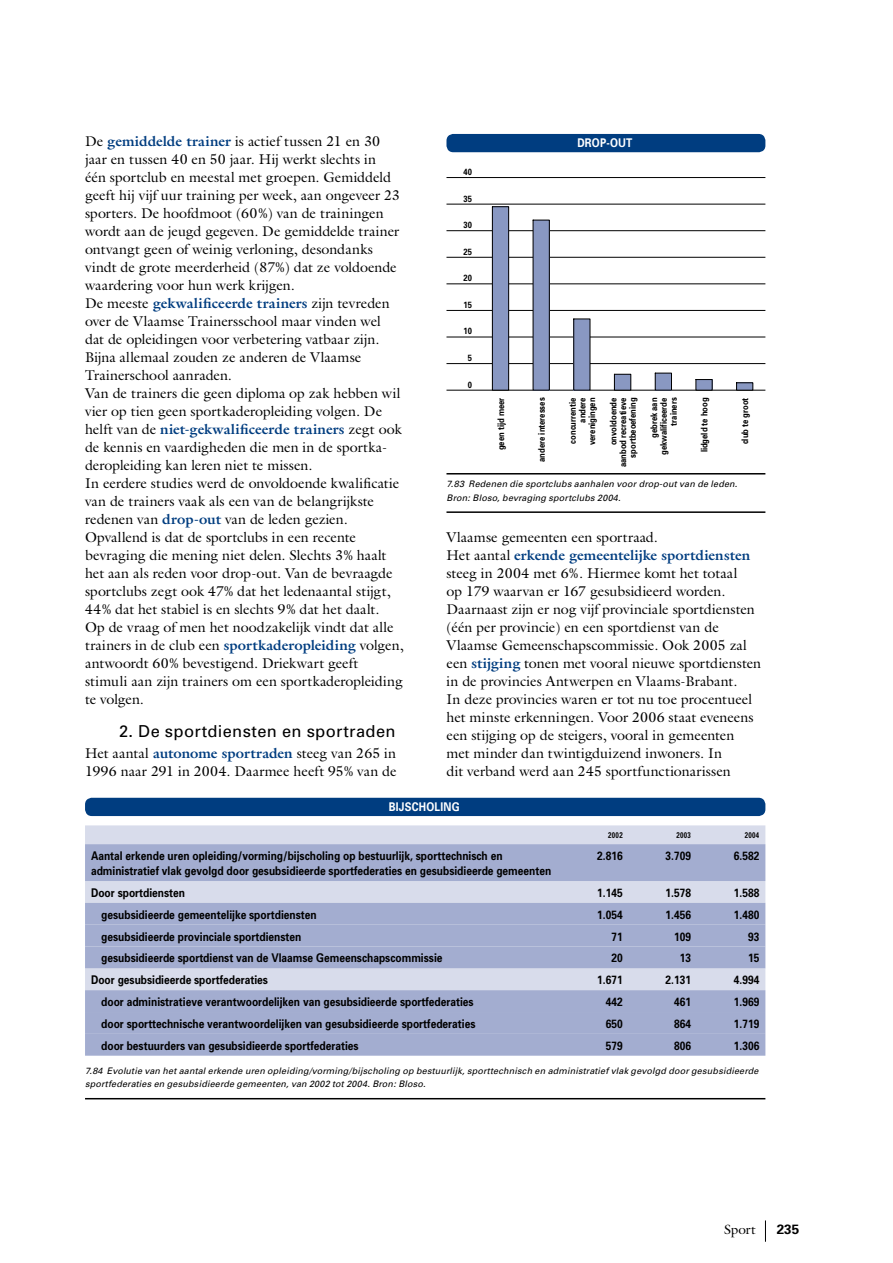
<style>
.page{position:relative;width:893px;height:1263px;background:#fff}
.page>*{position:absolute;margin:0;border:0;box-sizing:border-box;transform-origin:0 0}
.t1{font:16.5px "Univers";letter-spacing:.02em;color:#000}
.t2{font:14.25px/18px "Galliard";letter-spacing:-.005em;color:#000}
.t3{font:13.5px "Galliard";color:#000}
.t4{font:700 13.5px "Univers";color:#000}
.t5{font:700 12px/15px "Univers";color:#000;scale:.85 1}
.t6{font:700 12px "Univers";letter-spacing:.02em;color:#fff;scale:.85 1}
.t7{font:italic 9px/13.5px "Univers";letter-spacing:.02em;color:#000}
.t8{font:700 9px/9.8px "Univers";color:#000;text-align:right;scale:.85 1}
.t9{font:700 8.25px "Univers";letter-spacing:.05em;color:#000;scale:.75 1}
.s1{font-weight:700;color:#003d80}
</style>
<div class="page">
<svg style="left:765px;top:1220px;width:1px;height:22px"></svg>
<hr style="left:446px;top:390px;width:319px;height:1px;background:#000">
<div style="left:446px;top:134px;width:319px;height:18px;background:#003d80;border-radius:7px"></div>
<hr style="left:446px;top:473px;width:319px;height:1px;background:#000">
<hr style="left:446px;top:511px;width:319px;height:2px;background:#000">
<hr style="left:446px;top:363px;width:319px;height:1px;background:#000">
<hr style="left:446px;top:337px;width:319px;height:1px;background:#000">
<hr style="left:446px;top:310px;width:319px;height:1px;background:#000">
<hr style="left:446px;top:284px;width:319px;height:1px;background:#000">
<hr style="left:446px;top:257px;width:319px;height:1px;background:#000">
<hr style="left:446px;top:230px;width:319px;height:1px;background:#000">
<hr style="left:446px;top:204px;width:319px;height:1px;background:#000">
<hr style="left:446px;top:177px;width:319px;height:1px;background:#000">
<div style="left:492px;top:207px;width:17px;height:183px;background:#8998c2"></div>
<div style="left:492px;top:206px;width:17px;height:184px;border:1px solid #000"></div>
<div style="left:533px;top:220px;width:16px;height:170px;background:#8998c2"></div>
<div style="left:533px;top:220px;width:17px;height:170px;border:1px solid #000"></div>
<div style="left:574px;top:319px;width:16px;height:71px;background:#8998c2"></div>
<div style="left:573px;top:319px;width:17px;height:71px;border:1px solid #000"></div>
<div style="left:614px;top:374px;width:17px;height:16px;background:#8998c2"></div>
<div style="left:614px;top:374px;width:17px;height:16px;border:1px solid #000"></div>
<div style="left:655px;top:373px;width:16px;height:17px;background:#8998c2"></div>
<div style="left:655px;top:373px;width:17px;height:17px;border:1px solid #000"></div>
<div style="left:696px;top:380px;width:16px;height:10px;background:#8998c2"></div>
<div style="left:696px;top:379px;width:16px;height:11px;border:1px solid #000"></div>
<div style="left:737px;top:383px;width:16px;height:7px;background:#8998c2"></div>
<div style="left:85px;top:798px;width:680px;height:18px;background:#003d80;border-radius:7px"></div>
<hr style="left:85px;top:1098px;width:680px;height:1px;background:#000">
<div style="left:85px;top:825px;width:680px;height:19px;background:#d8dceb"></div>
<svg style="left:85px;top:844px;width:680px;height:212px;background:#aeb7d6"></svg>
<svg style="left:85px;top:925px;width:680px;height:109px;background:#aeb6d5"></svg>
<p class="t2" style="left:85px;top:132px;width:320px">De <span class="s1">gemiddelde trainer</span> is actief tussen 21 en 30 jaar en tussen 40 en 50 jaar. Hij werkt slechts in<br>één sportclub en meestal met groepen. Gemiddeld geeft hij vijf uur training per week, aan ongeveer 23 sporters. De hoofdmoot (60%) van de trainingen wordt aan de jeugd gegeven. De gemiddelde trainer ontvangt geen of weinig verloning, desondanks vindt de grote meerderheid (87%) dat ze voldoende waardering voor hun werk krijgen.<br>De meeste <span class="s1">gekwalificeerde trainers</span> zijn tevreden over de Vlaamse Trainersschool maar vinden wel<br>dat de opleidingen voor verbetering vatbaar zijn.<br>Bijna allemaal zouden ze anderen de Vlaamse Trainerschool aanraden.<br>Van de trainers die geen diploma op zak hebben wil vier op tien geen sportkaderopleiding volgen. De helft van de <span class="s1">niet-gekwalificeerde trainers</span> zegt ook de kennis en vaardigheden die men in de sportka&shy;deropleiding kan leren niet te missen.<br>In eerdere studies werd de onvoldoende kwalificatie van de trainers vaak als een van de belangrijkste redenen van <span class="s1">drop-out</span> van de leden gezien.<br>Opvallend is dat de sportclubs in een recente bevraging die mening niet delen. Slechts 3% haalt het aan als reden voor drop-out. Van de bevraagde sportclubs zegt ook 47% dat het ledenaantal stijgt, 44% dat het stabiel is en slechts 9% dat het daalt.<br>Op de vraag of men het noodzakelijk vindt dat alle trainers in de club een <span class="s1">sportkaderopleiding</span> volgen, antwoordt 60% bevestigend. Driekwart geeft stimuli aan zijn trainers om een sportkaderopleiding te volgen.</p>
<p class="t1" style="left:119px;top:721px;width:278px">2. De sportdiensten en sportraden</p>
<p class="t2" style="left:85px;top:744px;width:313px">Het aantal <span class="s1">autonome sportraden</span> steeg van 265 in<br>1996 naar 291 in 2004. Daarmee heeft 95% van de</p>
<p class="t8" style="left:463px;top:167px;width:12px">40</p>
<p class="t8" style="left:463px;top:193px;width:12px">35</p>
<p class="t8" style="left:463px;top:220px;width:12px">30</p>
<p class="t8" style="left:463px;top:247px;width:12px">25</p>
<p class="t8" style="left:463px;top:273px;width:12px">20</p>
<p class="t8" style="left:463px;top:300px;width:12px">15</p>
<p class="t8" style="left:463px;top:326px;width:12px">10</p>
<p class="t8" style="left:468px;top:353px;width:7px">5</p>
<p class="t8" style="left:468px;top:379px;width:7px">0</p>
<p class="t6" style="left:577px;top:136px;width:66px">Drop-out</p>
<p class="t8" style="left:496px;top:450px;width:64px;rotate:-90deg">geen tijd meer</p>
<p class="t8" style="left:537px;top:462px;width:77px;rotate:-90deg">andere interesses</p>
<p class="t8" style="left:568px;top:445px;width:58px;rotate:-90deg">concurrentie andere verenigingen</p>
<p class="t8" style="left:608px;top:467px;width:84px;rotate:-90deg">onvoldoende aanbod recreatieve sportbeoefening</p>
<p class="t8" style="left:649px;top:455px;width:69px;rotate:-90deg">gebrek aan gekwalificeerde trainers</p>
<p class="t8" style="left:699px;top:452px;width:66px;rotate:-90deg">lidgeld te hoog</p>
<p class="t8" style="left:740px;top:444px;width:57px;rotate:-90deg">club te groot</p>
<p class="t7" style="left:446px;top:477px;width:292px">7.83 Redenen die sportclubs aanhalen voor drop-out van de leden.<br>Bron: Bloso, bevraging sportclubs 2004.</p>
<p class="t2" style="left:446px;top:528px;width:316px">Vlaamse gemeenten een sportraad.<br>Het aantal <span class="s1">erkende gemeentelijke sportdiensten </span>steeg in 2004 met 6%. Hiermee komt het totaal<br>op 179 waarvan er 167 gesubsidieerd worden.<br>Daarnaast zijn er nog vijf provinciale sportdiensten (één per provincie) en een sportdienst van de Vlaamse Gemeenschapscommissie. Ook 2005 zal een <span class="s1">stijging</span> tonen met vooral nieuwe sportdiensten in de provincies Antwerpen en Vlaams-Brabant.<br>In deze provincies waren er tot nu toe procentueel het minste erkenningen. Voor 2006 staat eveneens een stijging op de steigers, vooral in gemeenten<br>met minder dan twintigduizend inwoners. In<br>dit verband werd aan 245 sportfunctionarissen</p>
<p class="t6" style="left:389px;top:800px;width:85px">bijscholing</p>
<p class="t9" style="left:608px;top:830px;width:21px">2002</p>
<p class="t9" style="left:676px;top:830px;width:21px">2003</p>
<p class="t9" style="left:745px;top:830px;width:21px">2004</p>
<p class="t5" style="left:91px;top:848px;width:543px">Aantal erkende uren opleiding/vorming/bijscholing op bestuurlijk, sporttechnisch en administratief vlak gevolgd door gesubsidieerde sportfederaties en gesubsidieerde gemeenten</p>
<p class="t5" style="left:597px;top:848px;width:32px">2.816</p>
<p class="t5" style="left:666px;top:848px;width:32px">3.709</p>
<p class="t5" style="left:734px;top:848px;width:32px">6.582</p>
<p class="t5" style="left:91px;top:885px;width:112px">Door sportdiensten</p>
<p class="t5" style="left:597px;top:885px;width:32px">1.145</p>
<p class="t5" style="left:666px;top:885px;width:32px">1.578</p>
<p class="t5" style="left:734px;top:885px;width:32px">1.588</p>
<p class="t5" style="left:101px;top:907px;width:255px">gesubsidieerde gemeentelijke sportdiensten</p>
<p class="t5" style="left:597px;top:907px;width:32px">1.054</p>
<p class="t5" style="left:666px;top:907px;width:32px">1.456</p>
<p class="t5" style="left:734px;top:907px;width:32px">1.480</p>
<p class="t5" style="left:101px;top:929px;width:237px">gesubsidieerde provinciale sportdiensten</p>
<p class="t5" style="left:611px;top:929px;width:15px">71</p>
<p class="t5" style="left:674px;top:929px;width:22px">109</p>
<p class="t5" style="left:748px;top:929px;width:15px">93</p>
<p class="t5" style="left:101px;top:950px;width:403px">gesubsidieerde sportdienst van de Vlaamse Gemeenschapscommissie</p>
<p class="t5" style="left:611px;top:950px;width:15px">20</p>
<p class="t5" style="left:680px;top:950px;width:15px">13</p>
<p class="t5" style="left:748px;top:950px;width:15px">15</p>
<p class="t5" style="left:91px;top:972px;width:210px">Door gesubsidieerde sportfederaties</p>
<p class="t5" style="left:597px;top:972px;width:32px">1.671</p>
<p class="t5" style="left:666px;top:972px;width:32px">2.131</p>
<p class="t5" style="left:734px;top:972px;width:32px">4.994</p>
<p class="t5" style="left:101px;top:994px;width:440px">door administratieve verantwoordelijken van gesubsidieerde sportfederaties</p>
<p class="t5" style="left:606px;top:994px;width:22px">442</p>
<p class="t5" style="left:674px;top:994px;width:22px">461</p>
<p class="t5" style="left:734px;top:994px;width:32px">1.969</p>
<p class="t5" style="left:101px;top:1016px;width:442px">door sporttechnische verantwoordelijken van gesubsidieerde sportfederaties</p>
<p class="t5" style="left:606px;top:1016px;width:22px">650</p>
<p class="t5" style="left:674px;top:1016px;width:22px">864</p>
<p class="t5" style="left:734px;top:1016px;width:32px">1.719</p>
<p class="t5" style="left:101px;top:1038px;width:304px">door bestuurders van gesubsidieerde sportfederaties</p>
<p class="t5" style="left:606px;top:1038px;width:22px">579</p>
<p class="t5" style="left:674px;top:1038px;width:22px">806</p>
<p class="t5" style="left:734px;top:1038px;width:32px">1.306</p>
<p class="t7" style="left:85px;top:1064px;width:675px">7.84 Evolutie van het aantal erkende uren opleiding/vorming/bijscholing op bestuurlijk, sporttechnisch en administratief vlak gevolgd door gesubsidieerde sportfederaties en gesubsidieerde gemeenten, van 2002 tot 2004. Bron: Bloso.</p>
<p class="t3" style="left:724px;top:1221px;width:33px">Sport</p>
<p class="t4" style="left:777px;top:1221px;width:24px">235</p>
</div>
